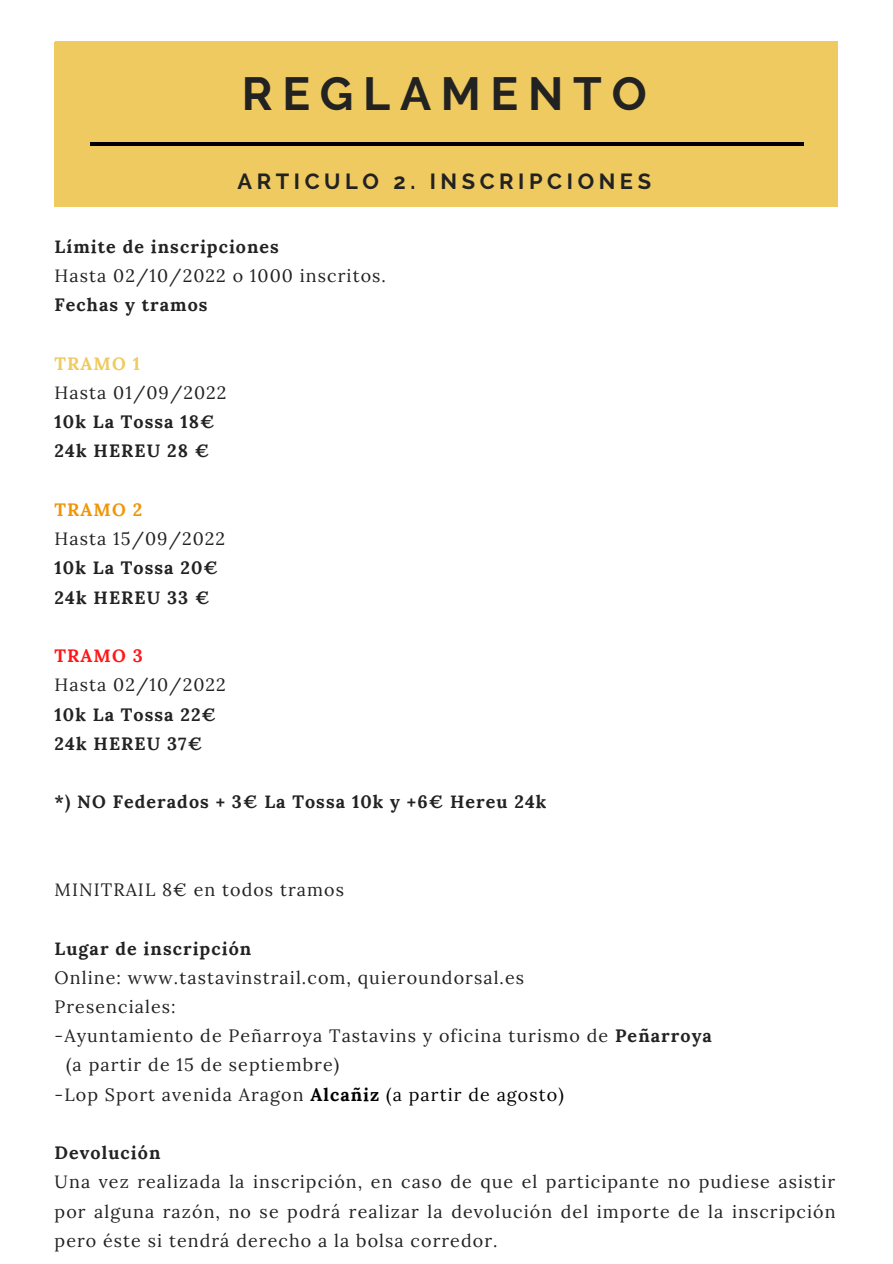
<style>
.page{position:relative;width:893px;height:1264px;background:#fff}
.page>*{position:absolute;margin:0;border:0;box-sizing:border-box;transform-origin:0 0}
.t1{font:700 46.35px "Raleway";letter-spacing:.21em;color:#222}
.t2{font:700 21.75px "Raleway";letter-spacing:.21em;color:#222}
.t3{font:17.85px/29.2px "Lora";letter-spacing:.06em;color:#222;text-align:justify}
.t4{font:700 17.85px/29.2px "Lora";letter-spacing:.06em;color:#222}
.t5{font:700 17.85px "Lora";letter-spacing:.06em;color:#eeca60}
.t6{font:700 17.85px "Lora";letter-spacing:.06em;color:#f09507}
.t7{font:700 17.85px "Lora";letter-spacing:.06em;color:#ff1616}
.s1{font-weight:700}
.s2{font-weight:700;color:#000}
.s3{color:#000}
</style>
<div class="page">
<div style="left:54px;top:42px;width:783px;height:164px;background:#eeca60"></div>
<hr style="left:90px;top:142px;width:713px;height:3px;background:#000">
<h1 class="t1" style="left:242px;top:66px;width:406px">REGLAMENTO</h1>
<p class="t2" style="left:237px;top:168px;width:415px">ARTICULO 2. INSCRIPCIONES</p>
<p class="t4" style="left:55px;top:231px;width:226px">Límite de inscripciones</p>
<p class="t3" style="left:55px;top:261px;width:333px">Hasta 02/10/2022 o 1000 inscritos.</p>
<p class="t4" style="left:55px;top:290px;width:154px">Fechas y tramos</p>
<p class="t5" style="left:55px;top:352px;width:87px">TRAMO 1</p>
<p class="t3" style="left:55px;top:378px;width:173px">Hasta 01/09/2022</p>
<p class="t4" style="left:55px;top:407px;width:161px">10k La Tossa 18€<br>24k HEREU 28 €</p>
<p class="t6" style="left:55px;top:498px;width:89px">TRAMO 2</p>
<p class="t3" style="left:55px;top:524px;width:172px">Hasta 15/09/2022</p>
<p class="t4" style="left:55px;top:553px;width:165px">10k La Tossa 20€<br>24k HEREU 33 €</p>
<p class="t7" style="left:55px;top:644px;width:90px">TRAMO 3</p>
<p class="t3" style="left:55px;top:670px;width:173px">Hasta 02/10/2022</p>
<p class="t4" style="left:55px;top:699px;width:163px">10k La Tossa 22€<br>24k HEREU 37€</p>
<p class="t4" style="left:55px;top:787px;width:493px">*) NO Federados + 3€ La Tossa 10k y +6€ Hereu 24k</p>
<p class="t3" style="left:55px;top:874px;width:291px">MINITRAIL 8€ en todos tramos</p>
<p class="t4" style="left:55px;top:933px;width:198px">Lugar de inscripción</p>
<p class="t3" style="left:55px;top:962px;width:471px">Online: www.tastavinstrail.com, quieroundorsal.es</p>
<p class="t3" style="left:55px;top:991px;width:122px">Presenciales:</p>
<p class="t3" style="left:55px;top:1021px;width:659px">-Ayuntamiento de Peñarroya Tastavins y oficina turismo de <span class="s1">Peñarroya</span></p>
<p class="t3" style="left:66px;top:1050px;width:274px">(a partir de 15 de septiembre)</p>
<p class="t3" style="left:55px;top:1079px;width:510px">-Lop Sport avenida Aragon <span class="s2">Alcañiz</span> <span class="s3">(a partir de agosto)</span></p>
<p class="t4" style="left:55px;top:1137px;width:107px">Devolución</p>
<p class="t3" style="left:55px;top:1167px;width:782px">Una vez realizada la inscripción, en caso de que el participante no pudiese asistir por alguna razón, no se podrá realizar la devolución del importe de la inscripción pero éste si tendrá derecho a la bolsa corredor.</p>
</div>
